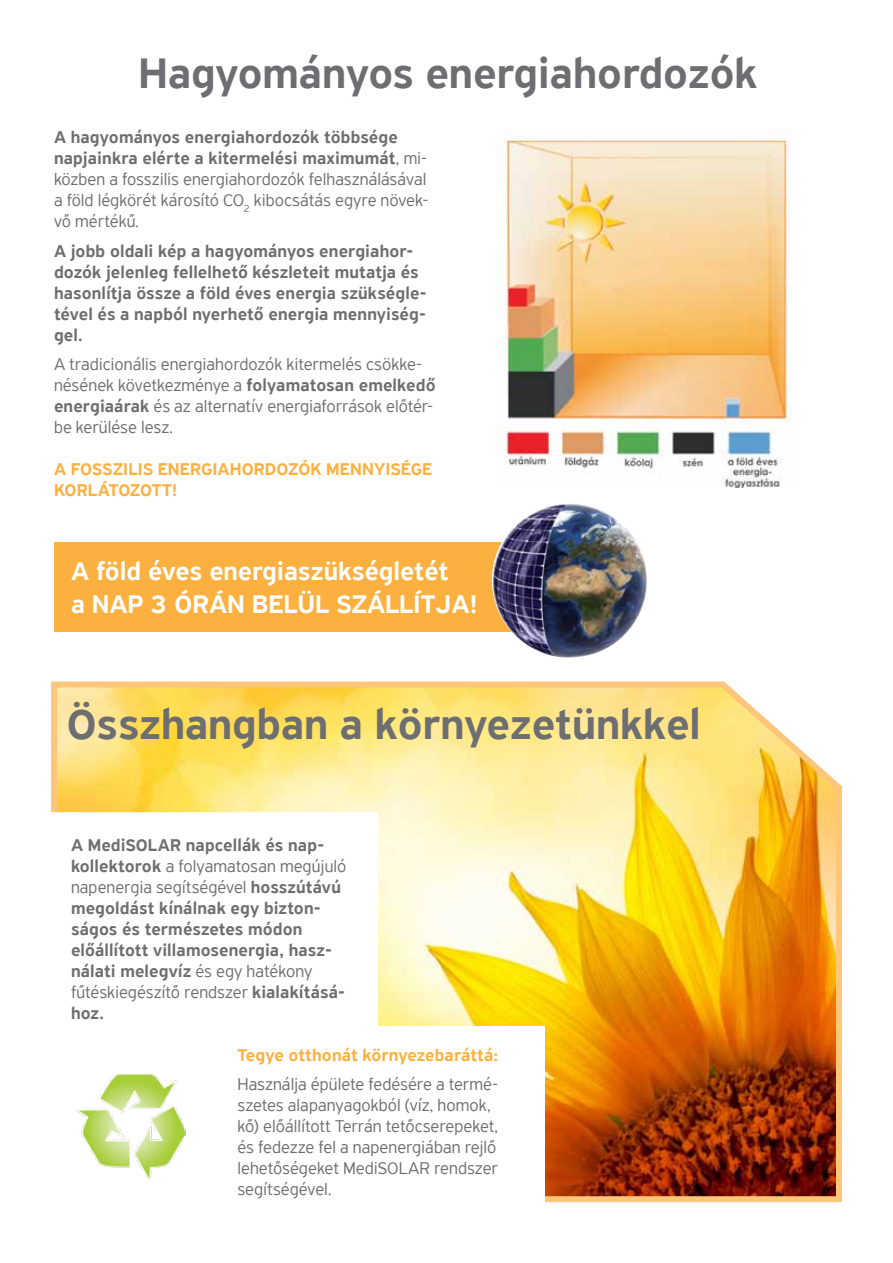
<style>
.page{position:relative;width:893px;height:1263px;background:#fff}
.page>*{position:absolute;margin:0;border:0;box-sizing:border-box;transform-origin:0 0}
.t1{font:500 45px "PF Highway Sans Pro";color:#6d6e71}
.t2{font:500 27px/32.4px "PF Highway Sans Pro";color:#fff}
.t3{font:300 18px/21px "PF Highway Sans Pro";color:#6d6e71}
.t4{font:500 18px/21px "PF Highway Sans Pro";letter-spacing:.005em;color:#6d6e71}
.t5{font:500 18px "PF Highway Sans Pro";letter-spacing:.005em;color:#fbb040}
.s1{font-weight:500}
.s2{font-weight:300}
</style>
<div class="page">
<svg style="left:51px;top:681px;width:791px;height:522px;background:#eabe65"></svg>
<img style="left:496px;top:138px;width:294px;height:349px">
<div style="left:54px;top:541px;width:477px;height:90px;background:#fbb040"></div>
<img style="left:492px;top:503px;width:155px;height:155px;border-radius:78px">
<svg style="left:51px;top:812px;width:327px;height:235px"></svg>
<img style="left:76px;top:1074px;width:110px;height:106px">
<div style="left:216px;top:1026px;width:328px;height:195px;background:#fff"></div>
<h1 class="t1" style="left:138px;top:47px;width:620px">Hagyományos energiahordozók</h1>
<p class="t3" style="left:54px;top:127px;width:376px"><span class="s1">A hagyományos energiahordozók többsége napjainkra elérte a kitermelési maximumát</span>, mi&shy;közben a fosszilis energiahordozók felhasználásával a föld légkörét károsító CO<sub>2</sub> kibocsátás egyre növek&shy;vő mértékű.</p>
<p class="t4" style="left:54px;top:241px;width:374px">A jobb oldali kép a hagyományos energiahor&shy;dozók jelenleg fellelhető készleteit mutatja és hasonlítja össze a föld éves energia szükségle&shy;tével és a napból nyerhető energia mennyiség&shy;gel.</p>
<p class="t3" style="left:54px;top:354px;width:383px">A tradicionális energiahordozók kitermelés csökke&shy;nésének következménye a <span class="s1">folyamatosan emelkedő energiaárak</span> és az alternatív energiaforrások előtér&shy;be kerülése lesz.</p>
<p class="t5" style="left:54px;top:459px;width:37px">A fosszilis</p>
<p class="t5" style="left:158px;top:459px;width:12px">energia</p>
<p class="t5" style="left:230px;top:459px;width:25px">hordozó</p>
<p class="t5" style="left:310px;top:459px;width:29px">k menn</p>
<p class="t5" style="left:374px;top:459px;width:22px">yisége</p>
<p class="t5" style="left:54px;top:480px;width:125px">KORLÁTOZOTT!</p>
<h2 class="t2" style="left:71px;top:556px;width:408px">A föld éves energiaszükségletét<br>a NAP 3 ÓRÁN BELÜL SZÁLLÍTJA!</h2>
<h1 class="t1" style="left:67px;top:698px;width:635px">Összhangban a környezetünkkel</h1>
<p class="t4" style="left:71px;top:835px;width:277px">A MediSOLAR napcellák és nap&shy;kollektorok <span class="s2">a folyamatosan megújuló napenergia segítségével</span> hosszútávú megoldást kínálnak egy bizton&shy;ságos és természetes módon előállított villamosenergia, hasz&shy;nálati melegvíz <span class="s2">és egy hatékony fűtéskiegészítő rendszer</span> kialakításá&shy;hoz.</p>
<p class="t5" style="left:237px;top:1044px;width:262px">Tegye otthonát környezebaráttá:</p>
<p class="t3" style="left:237px;top:1073px;width:262px">Használja épülete fedésére a termé&shy;szetes alapanyagokból (víz, homok, kő) előállított Terrán tetőcserepeket, és fedezze fel a napenergiában rejlő lehetőségeket MediSOLAR rendszer segítségével.</p>
</div>
